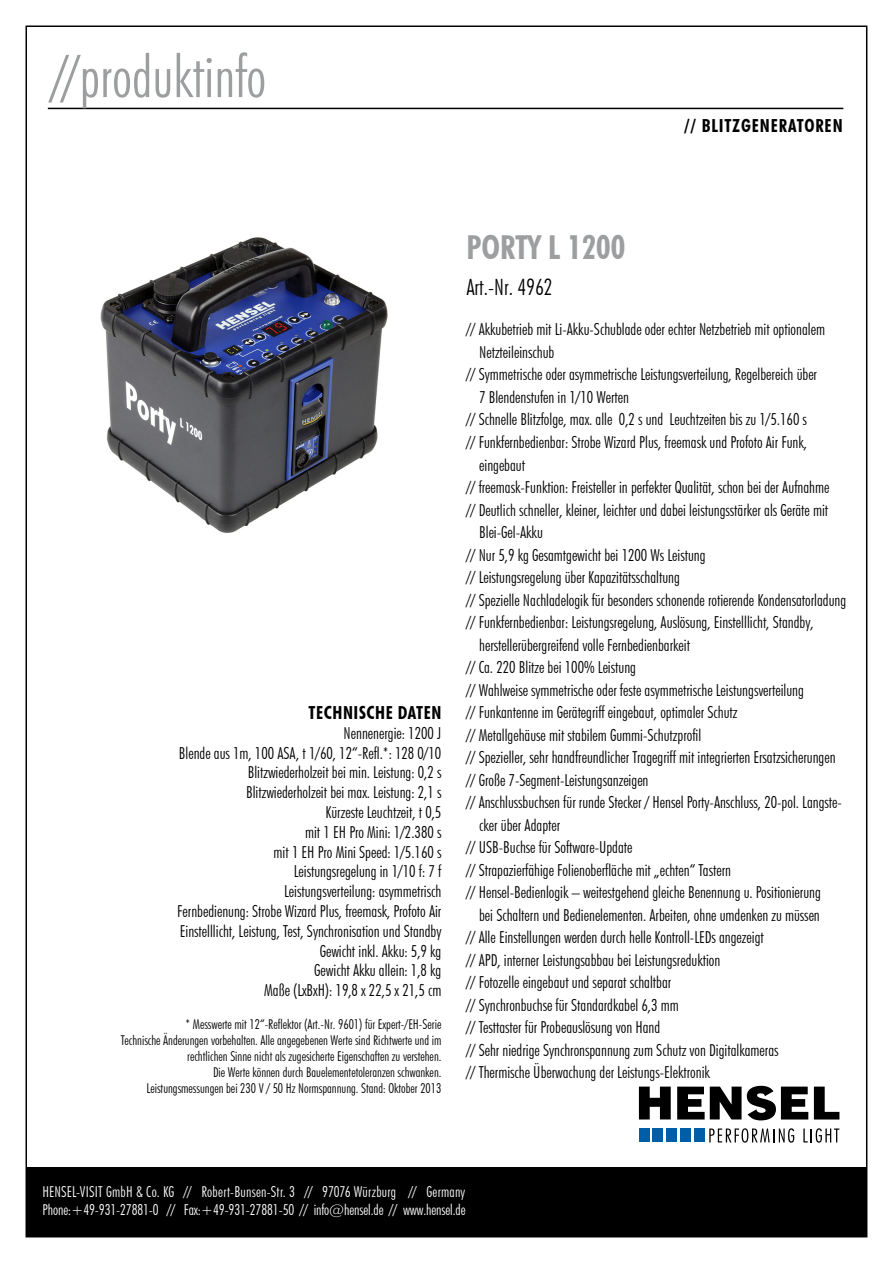
<style>
.page{position:relative;width:893px;height:1263px;background:#fff}
.page>*{position:absolute;margin:0;border:0;box-sizing:border-box;transform-origin:0 0}
.t1{font:300 condensed 58.5px "Futura BT";color:#9c9e9f}
.t2{font:700 condensed 33px "Futura BT";color:#9c9e9f}
.t3{font:300 condensed 22.5px "Futura BT";color:#000}
.t4{font:700 condensed 18px "Futura BT";letter-spacing:.05em;color:#000}
.t5{font:700 condensed 18px "Futura BT";letter-spacing:.03em;color:#000}
.t6{font:300 condensed 16.5px/19.8px "Futura BT";color:#000;text-align:right}
.t7{font:300 condensed 15px/18px "Futura BT";color:#fff}
.t8{font:300 condensed 13.5px/16.2px "Futura BT";color:#000;text-align:right}
</style>
<div class="page">
<hr style="left:48px;top:108px;width:795px;height:1px;background:#000">
<div style="left:26px;top:1167px;width:841px;height:70px;background:#000"></div>
<svg style="left:639px;top:1086px;width:32px;height:33px"></svg>
<svg style="left:677px;top:1086px;width:131px;height:34px"></svg>
<svg style="left:814px;top:1086px;width:25px;height:33px"></svg>
<svg style="left:709px;top:1128px;width:85px;height:15px"></svg>
<svg style="left:803px;top:1128px;width:36px;height:15px"></svg>
<div style="left:639px;top:1128px;width:11px;height:14px;background:#005ea8"></div>
<div style="left:653px;top:1128px;width:10px;height:14px;background:#005ea8"></div>
<div style="left:666px;top:1128px;width:11px;height:14px;background:#005ea8"></div>
<div style="left:680px;top:1128px;width:11px;height:14px;background:#005ea8"></div>
<div style="left:694px;top:1128px;width:10px;height:14px;background:#005ea8"></div>
<img style="left:100px;top:237px;width:288px;height:296px">
<h1 class="t1" style="left:52px;top:41px;width:216px">//produktinfo</h1>
<p class="t4" style="left:684px;top:115px;width:160px">// BLITZGENERATOREN</p>
<p class="t5" style="left:309px;top:702px;width:134px">TECHNISCHE DATEN</p>
<p class="t6" style="left:177px;top:723px;width:266px">Nennenergie: 1200 J<br>Blende aus 1m, 100 ASA, t 1/60, 12“-Refl.*: 128 0/10<br>Blitzwiederholzeit bei min. Leistung: 0,2 s Blitzwiederholzeit bei max. Leistung: 2,1 s<br>Kürzeste Leuchtzeit, t 0,5<br>mit 1 EH Pro Mini: 1/2.380 s<br>mit 1 EH Pro Mini Speed: 1/5.160 s<br>Leistungsregelung in 1/10 f: 7 f<br>Leistungsverteilung: asymmetrisch<br>Fernbedienung: Strobe Wizard Plus, freemask, Profoto Air Einstelllicht, Leistung, Test, Synchronisation und Standby Gewicht inkl. Akku: 5,9 kg<br>Gewicht Akku allein: 1,8 kg<br>Maße (LxBxH): 19,8 x 22,5 x 21,5 cm</p>
<p class="t8" style="left:121px;top:1015px;width:322px">* Messwerte mit 12“-Reflektor (Art.-Nr. 9601) für Expert-/EH-Serie<br>Technische Änderungen vorbehalten. Alle angegebenen Werte sind Richtwerte und im rechtlichen Sinne nicht als zugesicherte Eigenschaften zu verstehen.<br>Die Werte können durch Bauelementetoleranzen schwanken.<br>Leistungsmessungen bei 230 V / 50 Hz Normspannung. Stand: Oktober 2013</p>
<h2 class="t2" style="left:466px;top:227px;width:160px">PORTY L 1200</h2>
<h3 class="t3" style="left:466px;top:273px;width:88px">Art.-Nr. 4962</h3>
<p class="t6" style="left:466px;top:320px;width:360px">// Akkubetrieb mit Li-Akku-Schublade oder echter Netzbetrieb mit optionalem</p>
<p class="t6" style="left:479px;top:342px;width:77px">Netzteileinschub</p>
<p class="t6" style="left:466px;top:365px;width:352px">// Symmetrische oder asymmetrische Leistungsverteilung, Regelbereich über</p>
<p class="t6" style="left:479px;top:387px;width:151px">7 Blendenstufen in 1/10 Werten</p>
<p class="t6" style="left:466px;top:410px;width:342px">// Schnelle Blitzfolge, max. alle 0,2 s und Leuchtzeiten bis zu 1/5.160 s</p>
<p class="t6" style="left:466px;top:432px;width:342px">// Funkfernbedienbar: Strobe Wizard Plus, freemask und Profoto Air Funk,</p>
<p class="t6" style="left:479px;top:455px;width:47px">eingebaut</p>
<p class="t6" style="left:466px;top:477px;width:365px">// freemask-Funktion: Freisteller in perfekter Qualität, schon bei der Aufnahme</p>
<p class="t6" style="left:466px;top:500px;width:363px">// Deutlich schneller, kleiner, leichter und dabei leistungsstärker als Geräte mit</p>
<p class="t6" style="left:479px;top:522px;width:65px">Blei-Gel-Akku</p>
<p class="t6" style="left:466px;top:545px;width:241px">// Nur 5,9 kg Gesamtgewicht bei 1200 Ws Leistung</p>
<p class="t6" style="left:466px;top:567px;width:215px">// Leistungsregelung über Kapazitätsschaltung</p>
<p class="t6" style="left:466px;top:590px;width:381px">// Spezielle Nachladelogik für besonders schonende rotierende Kondensatorladung</p>
<p class="t6" style="left:466px;top:612px;width:349px">// Funkfernbedienbar: Leistungsregelung, Auslösung, Einstelllicht, Standby,</p>
<p class="t6" style="left:479px;top:635px;width:212px">herstellerübergreifend volle Fernbedienbarkeit</p>
<p class="t6" style="left:466px;top:657px;width:171px">// Ca. 220 Blitze bei 100% Leistung</p>
<p class="t6" style="left:466px;top:680px;width:339px">// Wahlweise symmetrische oder feste asymmetrische Leistungsverteilung</p>
<p class="t6" style="left:466px;top:702px;width:273px">// Funkantenne im Gerätegriff eingebaut, optimaler Schutz</p>
<p class="t6" style="left:466px;top:725px;width:236px">// Metallgehäuse mit stabilem Gummi-Schutzprofil</p>
<p class="t6" style="left:466px;top:747px;width:371px">// Spezieller, sehr handfreundlicher Tragegriff mit integrierten Ersatzsicherungen</p>
<p class="t6" style="left:466px;top:770px;width:184px">// Große 7-Segment-Leistungsanzeigen</p>
<p class="t6" style="left:466px;top:792px;width:377px">// Anschlussbuchsen für runde Stecker / Hensel Porty-Anschluss, 20-pol. Langste-</p>
<p class="t6" style="left:479px;top:815px;width:83px">cker über Adapter</p>
<p class="t6" style="left:466px;top:837px;width:168px">// USB-Buchse für Software-Update</p>
<p class="t6" style="left:466px;top:860px;width:266px">// Strapazierfähige Folienoberfläche mit „echten“ Tastern</p>
<p class="t6" style="left:466px;top:882px;width:356px">// Hensel-Bedienlogik – weitestgehend gleiche Benennung u. Positionierung</p>
<p class="t6" style="left:479px;top:905px;width:342px">bei Schaltern und Bedienelementen. Arbeiten, ohne umdenken zu müssen</p>
<p class="t6" style="left:466px;top:927px;width:299px">// Alle Einstellungen werden durch helle Kontroll-LEDs angezeigt</p>
<p class="t6" style="left:466px;top:950px;width:256px">// APD, interner Leistungsabbau bei Leistungsreduktion</p>
<p class="t6" style="left:466px;top:972px;width:206px">// Fotozelle eingebaut und separat schaltbar</p>
<p class="t6" style="left:466px;top:995px;width:214px">// Synchronbuchse für Standardkabel 6,3 mm</p>
<p class="t6" style="left:466px;top:1017px;width:195px">// Testtaster für Probeauslösung von Hand</p>
<p class="t6" style="left:466px;top:1040px;width:314px">// Sehr niedrige Synchronspannung zum Schutz von Digitalkameras</p>
<p class="t6" style="left:466px;top:1062px;width:245px">// Thermische Überwachung der Leistungs-Elektronik</p>
<p class="t7" style="left:43px;top:1182px;width:425px">HENSEL-VISIT GmbH &amp; Co. KG // Robert-Bunsen-Str. 3 // 97076 Würzburg // Germany<br>Phone:+49-931-27881-0 // Fax:+49-931-27881-50 // info@hensel.de // www.hensel.de</p>
</div>
